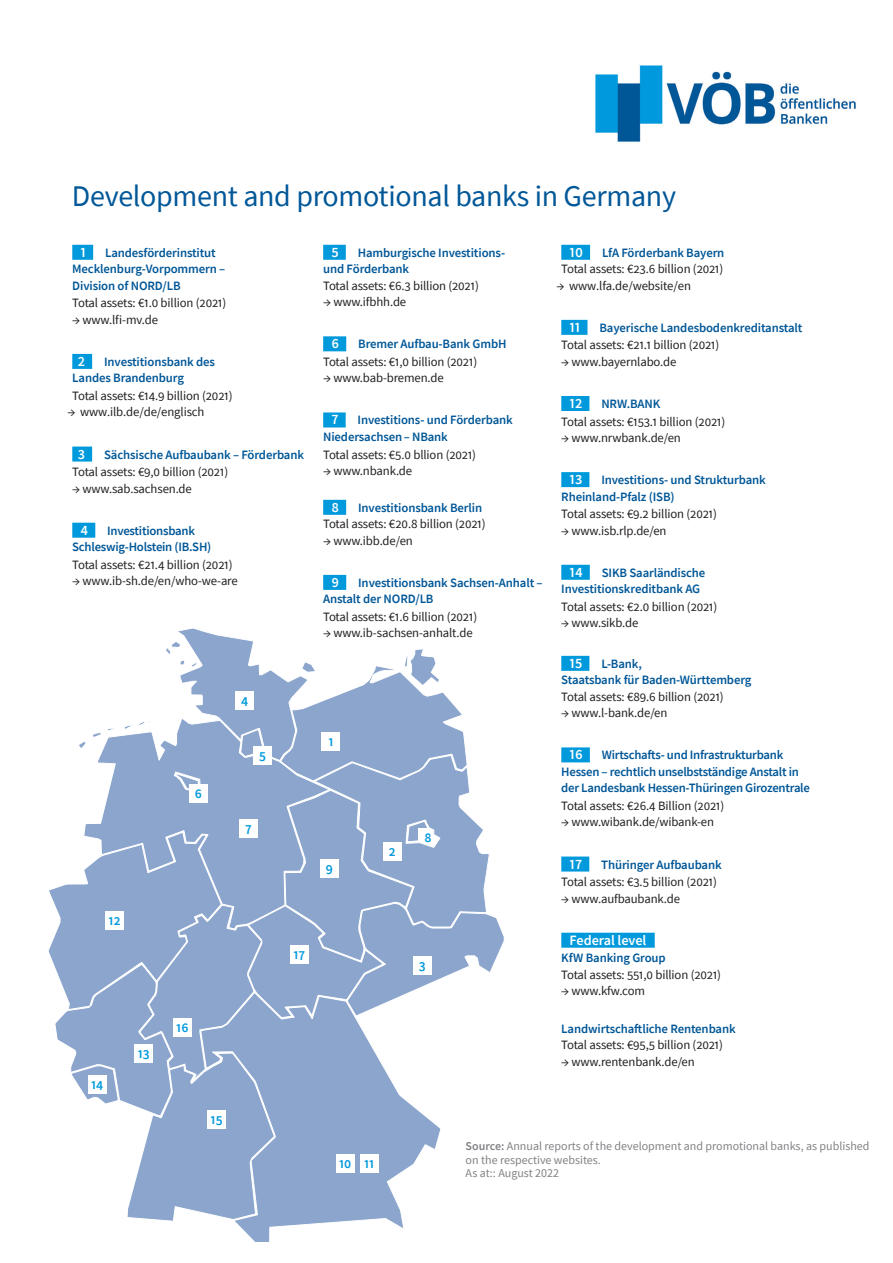
<style>
.page{position:relative;width:893px;height:1263px;background:#fff}
.page>*{position:absolute;margin:0;border:0;box-sizing:border-box;transform-origin:0 0}
.t1{font:30px "Source Sans Pro";letter-spacing:-.01em;color:#005798}
.t2{font:600 14.25px "Source Sans Pro";letter-spacing:-.005em;color:#fff}
.t3{font:600 13.5px "Source Sans Pro";color:#0099dc}
.t4{font:12.75px "Source Sans Pro";letter-spacing:-.01em;color:#231f20}
.t5{font:600 12.75px/16.5px "Source Sans Pro";letter-spacing:-.01em;color:#005798}
.t6{font:12px/13.5px "Source Sans Pro";color:#808285}
.s1{font-weight:600}
</style>
<div class="page">
<img style="left:595px;top:65px;width:261px;height:77px">
<div style="left:72px;top:245px;width:21px;height:15px;background:#0099dc"></div>
<div style="left:72px;top:354px;width:20px;height:15px;background:#0099dc"></div>
<div style="left:72px;top:447px;width:20px;height:15px;background:#0099dc"></div>
<div style="left:72px;top:523px;width:23px;height:15px;background:#0099dc"></div>
<div style="left:323px;top:245px;width:23px;height:15px;background:#0099dc"></div>
<div style="left:323px;top:336px;width:23px;height:15px;background:#0099dc"></div>
<div style="left:323px;top:412px;width:23px;height:15px;background:#0099dc"></div>
<div style="left:323px;top:500px;width:23px;height:15px;background:#0099dc"></div>
<div style="left:323px;top:575px;width:23px;height:15px;background:#0099dc"></div>
<div style="left:561px;top:245px;width:29px;height:15px;background:#0099dc"></div>
<div style="left:561px;top:320px;width:26px;height:15px;background:#0099dc"></div>
<div style="left:561px;top:396px;width:28px;height:15px;background:#0099dc"></div>
<div style="left:561px;top:472px;width:28px;height:15px;background:#0099dc"></div>
<div style="left:561px;top:565px;width:29px;height:15px;background:#0099dc"></div>
<div style="left:561px;top:656px;width:28px;height:15px;background:#0099dc"></div>
<div style="left:561px;top:747px;width:29px;height:15px;background:#0099dc"></div>
<div style="left:561px;top:856px;width:28px;height:15px;background:#0099dc"></div>
<div style="left:561px;top:933px;width:94px;height:15px;background:#0099dc"></div>
<svg style="left:236px;top:1222px;width:168px;height:20px"></svg>
<svg style="left:48px;top:628px;width:456px;height:594px"></svg>
<div style="left:235px;top:691px;width:19px;height:18px;background:#fff"></div>
<div style="left:322px;top:732px;width:18px;height:18px;background:#fff"></div>
<div style="left:383px;top:842px;width:18px;height:19px;background:#fff"></div>
<div style="left:336px;top:1154px;width:18px;height:19px;background:#fff"></div>
<div style="left:360px;top:1154px;width:18px;height:19px;background:#fff"></div>
<div style="left:207px;top:1110px;width:19px;height:18px;background:#fff"></div>
<div style="left:88px;top:1076px;width:18px;height:18px;background:#fff"></div>
<div style="left:135px;top:1044px;width:18px;height:19px;background:#fff"></div>
<div style="left:173px;top:1018px;width:19px;height:18px;background:#fff"></div>
<div style="left:105px;top:912px;width:19px;height:18px;background:#fff"></div>
<div style="left:239px;top:819px;width:19px;height:18px;background:#fff"></div>
<div style="left:189px;top:784px;width:18px;height:18px;background:#fff"></div>
<div style="left:253px;top:746px;width:19px;height:19px;background:#fff"></div>
<div style="left:320px;top:859px;width:19px;height:19px;background:#fff"></div>
<div style="left:290px;top:945px;width:18px;height:19px;background:#fff"></div>
<div style="left:413px;top:956px;width:18px;height:19px;background:#fff"></div>
<h1 class="t1" style="left:72px;top:177px;width:606px">Development and promotional banks in Germany</h1>
<p class="t2" style="left:81px;top:243px;width:7px">1</p>
<p class="t5" style="left:72px;top:244px;width:155px;text-indent:33px">Landesförderinstitut<br>Mecklenburg-Vorpommern –<br>Division of NORD/LB</p>
<p class="t4" style="left:72px;top:295px;width:156px">Total assets: €1.0 billion (2021)</p>
<p class="t4" style="left:72px;top:311px;width:87px">→ www.lfi-mv.de</p>
<p class="t2" style="left:78px;top:352px;width:9px">2</p>
<p class="t5" style="left:72px;top:353px;width:144px;text-indent:32px">Investitionsbank des<br>Landes Brandenburg</p>
<p class="t4" style="left:72px;top:388px;width:162px">Total assets: €14.9 billion (2021)</p>
<p class="t4" style="left:68px;top:404px;width:138px">→ www.ilb.de/de/englisch</p>
<p class="t2" style="left:78px;top:444px;width:9px">3</p>
<p class="t5" style="left:104px;top:446px;width:201px">Sächsische Aufbaubank – Förderbank</p>
<p class="t4" style="left:72px;top:464px;width:157px">Total assets: €9,0 billion (2021)</p>
<p class="t4" style="left:72px;top:480px;width:121px">→ www.sab.sachsen.de</p>
<p class="t2" style="left:81px;top:521px;width:9px">4</p>
<p class="t5" style="left:72px;top:522px;width:141px;text-indent:35px">Investitionsbank<br>Schleswig-Holstein (IB.SH)</p>
<p class="t4" style="left:72px;top:556px;width:162px">Total assets: €21.4 billion (2021)</p>
<p class="t4" style="left:72px;top:573px;width:167px">→ www.ib-sh.de/en/who-we-are</p>
<p class="t3" style="left:195px;top:784px;width:9px">6</p>
<p class="t3" style="left:241px;top:691px;width:9px">4</p>
<p class="t3" style="left:259px;top:747px;width:8px">5</p>
<p class="t3" style="left:245px;top:819px;width:8px">7</p>
<p class="t3" style="left:109px;top:912px;width:14px">12</p>
<p class="t3" style="left:91px;top:1076px;width:14px">14</p>
<p class="t3" style="left:138px;top:1044px;width:14px">13</p>
<p class="t3" style="left:176px;top:1018px;width:14px">16</p>
<p class="t3" style="left:211px;top:1110px;width:14px">15</p>
<p class="t3" style="left:293px;top:946px;width:13px">17</p>
<p class="t2" style="left:331px;top:243px;width:9px">5</p>
<p class="t5" style="left:323px;top:244px;width:183px;text-indent:35px">Hamburgische Investitions&shy;und Förderbank</p>
<p class="t4" style="left:323px;top:277px;width:157px">Total assets: €6.3 billion (2021)</p>
<p class="t4" style="left:323px;top:294px;width:85px">→ www.ifbhh.de</p>
<p class="t2" style="left:331px;top:334px;width:9px">6</p>
<p class="t5" style="left:358px;top:336px;width:150px">Bremer Aufbau-Bank GmbH</p>
<p class="t4" style="left:323px;top:354px;width:156px">Total assets: €1,0 billion (2021)</p>
<p class="t4" style="left:323px;top:370px;width:122px">→ www.bab-bremen.de</p>
<p class="t2" style="left:331px;top:410px;width:9px">7</p>
<p class="t5" style="left:323px;top:412px;width:191px;text-indent:34px">Investitions- und Förderbank<br>Niedersachsen– NBank</p>
<p class="t4" style="left:323px;top:446px;width:154px">Total assets: €5.0 bllion (2021)</p>
<p class="t4" style="left:323px;top:463px;width:91px">→ www.nbank.de</p>
<p class="t2" style="left:331px;top:498px;width:9px">8</p>
<p class="t5" style="left:358px;top:499px;width:126px">Investitionsbank Berlin</p>
<p class="t4" style="left:323px;top:516px;width:164px">Total assets: €20.8 billion (2021)</p>
<p class="t4" style="left:323px;top:532px;width:91px">→ www.ibb.de/en</p>
<p class="t2" style="left:331px;top:573px;width:9px">9</p>
<p class="t5" style="left:323px;top:574px;width:221px;text-indent:35px">Investitionsbank Sachsen-Anhalt –<br>Anstalt der NORD/LB</p>
<p class="t4" style="left:323px;top:609px;width:156px">Total assets: €1.6 billion (2021)</p>
<p class="t4" style="left:323px;top:625px;width:151px">→ www.ib-sachsen-anhalt.de</p>
<p class="t3" style="left:328px;top:732px;width:7px">1</p>
<p class="t3" style="left:326px;top:859px;width:9px">9</p>
<p class="t3" style="left:389px;top:842px;width:8px">2</p>
<p class="t3" style="left:424px;top:828px;width:9px">8</p>
<p class="t3" style="left:419px;top:956px;width:8px">3</p>
<p class="t2" style="left:570px;top:243px;width:15px">10</p>
<p class="t5" style="left:602px;top:244px;width:124px">LfA Förderbank Bayern</p>
<p class="t4" style="left:561px;top:261px;width:164px">Total assets: €23.6 billion (2021)</p>
<p class="t4" style="left:557px;top:277px;width:136px">→ www.lfa.de/website/en</p>
<p class="t2" style="left:570px;top:318px;width:12px">11</p>
<p class="t5" style="left:599px;top:319px;width:204px">Bayerische Landesbodenkreditanstalt</p>
<p class="t4" style="left:561px;top:337px;width:160px">Total assets: €21.1 billion (2021)</p>
<p class="t4" style="left:561px;top:354px;width:117px">→ www.bayernlabo.de</p>
<p class="t2" style="left:570px;top:394px;width:14px">12</p>
<p class="t5" style="left:601px;top:395px;width:61px">NRW.BANK</p>
<p class="t4" style="left:561px;top:413px;width:165px">Total assets: €153.1 billion (2021)</p>
<p class="t4" style="left:561px;top:430px;width:121px">→ www.nrwbank.de/en</p>
<p class="t2" style="left:570px;top:470px;width:14px">13</p>
<p class="t5" style="left:561px;top:471px;width:206px;text-indent:40px">Investitions- und Strukturbank<br>Rheinland-Pfalz (ISB)</p>
<p class="t4" style="left:561px;top:506px;width:157px">Total assets: €9.2 billion (2021)</p>
<p class="t4" style="left:561px;top:522px;width:107px">→ www.isb.rlp.de/en</p>
<p class="t2" style="left:570px;top:563px;width:15px">14</p>
<p class="t5" style="left:561px;top:564px;width:146px;text-indent:40px">SIKB Saarländische<br>Investitionskreditbank AG</p>
<p class="t4" style="left:561px;top:598px;width:158px">Total assets: €2.0 billion (2021)</p>
<p class="t4" style="left:561px;top:615px;width:79px">→ www.sikb.de</p>
<p class="t2" style="left:570px;top:654px;width:14px">15</p>
<p class="t5" style="left:561px;top:655px;width:192px;text-indent:40px">L-Bank,<br>Staatsbank für Baden-Württemberg</p>
<p class="t4" style="left:561px;top:688px;width:164px">Total assets: €89.6 billion (2021)</p>
<p class="t4" style="left:561px;top:705px;width:108px">→ www.l-bank.de/en</p>
<p class="t2" style="left:570px;top:745px;width:15px">16</p>
<p class="t5" style="left:561px;top:747px;width:250px;text-indent:40px">Wirtschafts- und Infrastrukturbank<br>Hessen – rechtlich unselbstständige Anstalt in der Landesbank Hessen-Thüringen Girozentrale</p>
<p class="t4" style="left:561px;top:798px;width:165px">Total assets: €26.4 Billion (2021)</p>
<p class="t4" style="left:561px;top:814px;width:154px">→ www.wibank.de/wibank-en</p>
<p class="t2" style="left:570px;top:854px;width:14px">17</p>
<p class="t5" style="left:601px;top:856px;width:122px">Thüringer Aufbaubank</p>
<p class="t4" style="left:561px;top:874px;width:157px">Total assets: €3.5 billion (2021)</p>
<p class="t4" style="left:561px;top:890px;width:120px">→ www.aufbaubank.de</p>
<p class="t2" style="left:570px;top:930px;width:78px">Federal level</p>
<p class="t5" style="left:561px;top:950px;width:106px">KfW Banking Group</p>
<p class="t4" style="left:561px;top:966px;width:161px">Total assets: 551,0 billion (2021)</p>
<p class="t4" style="left:561px;top:983px;width:85px">→ www.kfw.com</p>
<p class="t5" style="left:561px;top:1020px;width:176px">Landwirtschaftliche Rentenbank</p>
<p class="t4" style="left:561px;top:1037px;width:163px">Total assets: €95,5 billion (2021)</p>
<p class="t4" style="left:561px;top:1053px;width:135px">→ www.rentenbank.de/en</p>
<p class="t3" style="left:339px;top:1154px;width:37px">10 11</p>
<p class="t6" style="left:466px;top:1139px;width:405px"><span class="s1">Source:</span> Annual reports of the development and promotional banks, as published on the respective websites.<br>As at:: August 2022</p>
</div>
